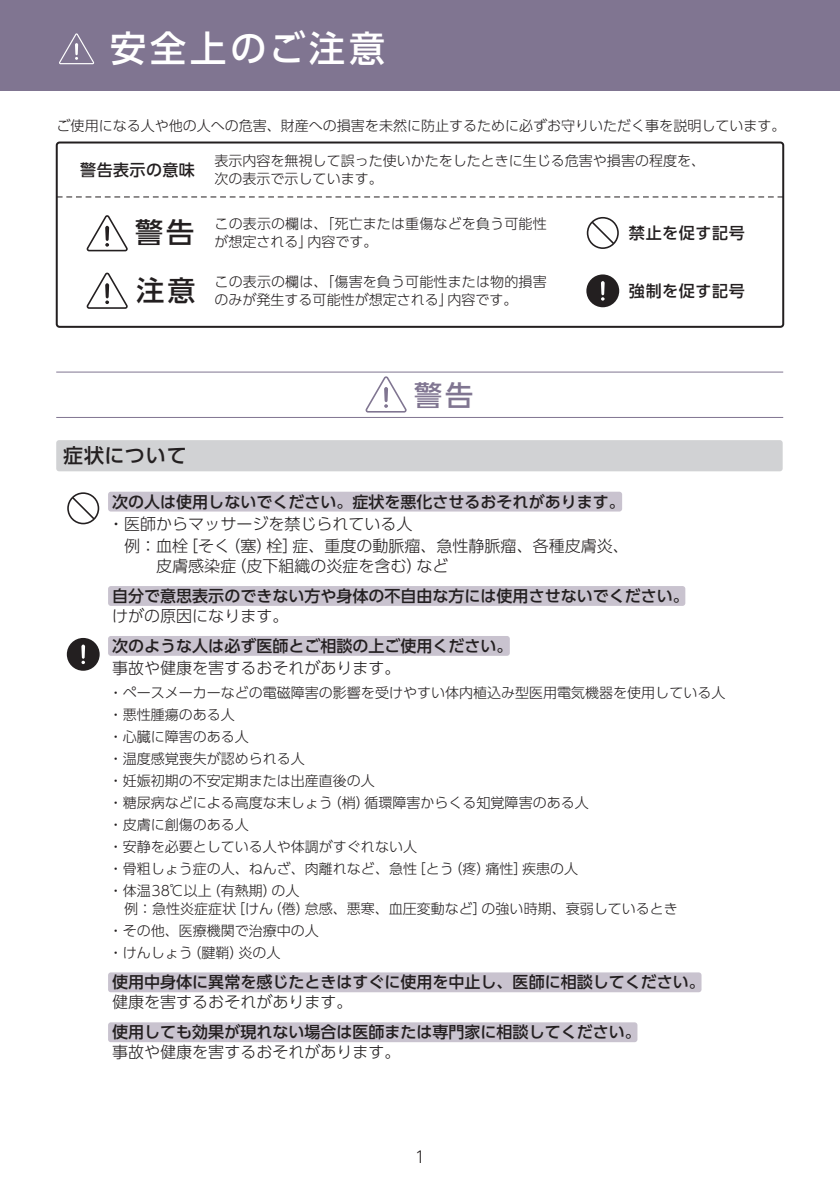
<style>
.page{position:relative;width:840px;height:1191px;background:#fff}
.page>*{position:absolute;margin:0;border:0;box-sizing:border-box;transform-origin:0 0}
.t1{font:500 36px "UD Shin Go Pro";letter-spacing:.11em;color:#fff}
.t2{font:500 28px "UD Shin Go Pro";color:#807591}
.t3{font:500 20px "UD Shin Go Pro";letter-spacing:.04em;color:#231f20}
.t4{font:500 16px "UD Shin Go Pro";color:#231f20}
.t5{font:300 16px/22px "UD Shin Go Pro";color:#231f20}
.t6{font:500 16px "UD Shin Go Pro";letter-spacing:.04em;color:#231f20}
.t7{font:500 16px "UD Shin Go Pro";letter-spacing:.025em;color:#231f20}
.t8{font:300 14px/22px "UD Shin Go Pro";color:#231f20}
</style>
<div class="page">
<div style="left:0;top:0;width:839px;height:90px;background:#807591"></div>
<div style="left:108px;top:492px;width:513px;height:19px;background:#c9c3cf;border-radius:3px"></div>
<div style="left:108px;top:586px;width:577px;height:20px;background:#c9c3cf;border-radius:3px"></div>
<div style="left:108px;top:972px;width:593px;height:20px;background:#c9c3cf;border-radius:3px"></div>
<div style="left:108px;top:1022px;width:529px;height:20px;background:#c9c3cf;border-radius:3px"></div>
<div style="left:108px;top:636px;width:401px;height:20px;background:#c9c3cf;border-radius:3px"></div>
<div style="left:56px;top:141px;width:727px;height:187px;border:2px solid #231f20;border-radius:3px"></div>
<svg style="left:57px;top:196px;width:725px;height:1px"></svg>
<div style="left:587px;top:276px;width:30px;height:30px;background:#231f20;border-radius:50%"></div>
<div style="left:586px;top:274px;width:33px;height:33px;border:2px solid #231f20;border-radius:50%"></div>
<svg style="left:601px;top:281px;width:3px;height:20px"></svg>
<div style="left:68px;top:639px;width:30px;height:30px;background:#231f20;border-radius:50%"></div>
<div style="left:67px;top:638px;width:33px;height:33px;border:2px solid #231f20;border-radius:50%"></div>
<svg style="left:81px;top:644px;width:4px;height:20px"></svg>
<div style="left:586px;top:217px;width:32px;height:32px;border:2px solid #231f20;border-radius:50%"></div>
<svg style="left:589px;top:220px;width:26px;height:26px"></svg>
<svg style="left:86px;top:272px;width:42px;height:37px"></svg>
<svg style="left:86px;top:215px;width:42px;height:37px"></svg>
<svg style="left:59px;top:33px;width:35px;height:31px"></svg>
<div style="left:67px;top:492px;width:32px;height:32px;border:2px solid #231f20;border-radius:50%"></div>
<svg style="left:70px;top:495px;width:26px;height:26px"></svg>
<div style="left:56px;top:440px;width:726px;height:31px;background:#d1d2d4;border-radius:3px"></div>
<hr style="left:56px;top:417px;width:726px;height:1px;background:#807591">
<hr style="left:56px;top:371px;width:726px;height:1px;background:#807591">
<svg style="left:365px;top:376px;width:42px;height:37px"></svg>
<h1 class="t1" style="left:110px;top:19px;width:276px">安全上のご注意</h1>
<p class="t8" style="left:57px;top:114px;width:730px">ご使用になる人や他の人への危害、財産への損害を未然に防止するために必ずお守りいただく事を説明しています。</p>
<p class="t8" style="left:214px;top:151px;width:492px;line-height:18px">表示内容を無視して誤った使いかたをしたときに生じる危害や損害の程度を、次の表示で示しています。</p>
<p class="t7" style="left:80px;top:157px;width:116px">警告表示の意味</p>
<p class="t8" style="left:135px;top:214px;width:413px;line-height:18px;text-indent:79px">この表示の欄は、「死亡または重傷などを負う可能性<sup>警告</sup> が想定される」内容です。</p>
<p class="t8" style="left:136px;top:272px;width:411px;line-height:18px;text-indent:78px">この表示の欄は、「傷害を負う可能性または物的損害<sup>注意</sup> のみが発生する可能性が想定される」内容です。</p>
<h3 class="t3" style="left:63px;top:439px;width:125px">症状について</h3>
<h2 class="t2" style="left:414px;top:373px;width:60px">警告</h2>
<p class="t6" style="left:628px;top:220px;width:117px">禁止を促す記号</p>
<p class="t6" style="left:628px;top:278px;width:117px">強制を促す記号</p>
<p class="t4" style="left:112px;top:489px;width:514px">次の人は使用しないでください。症状を悪化させるおそれがあります。</p>
<p class="t5" style="left:124px;top:512px;width:505px;text-indent:-16px">・医師からマッサージを禁じられている人<br>例：血栓［そく（塞）栓］症、重度の動脈瘤、急性静脈瘤、各種皮膚炎、</p>
<p class="t5" style="left:124px;top:554px;width:325px">　　皮膚感染症（皮下組織の炎症を含む）など</p>
<p class="t4" style="left:112px;top:583px;width:578px">自分で意思表示のできない方や身体の不自由な方には使用させないでください。</p>
<p class="t5" style="left:112px;top:604px;width:177px">けがの原因になります。</p>
<p class="t4" style="left:112px;top:633px;width:402px">次のような人は必ず医師とご相談の上ご使用ください。</p>
<p class="t5" style="left:112px;top:656px;width:289px">事故や健康を害するおそれがあります。</p>
<p class="t8" style="left:109px;top:681px;width:618px">・ペースメーカーなどの電磁障害の影響を受けやすい体内植込み型医用電気機器を使用している人・悪性腫瘍のある人<br>・心臓に障害のある人<br>・温度感覚喪失が認められる人<br>・妊娠初期の不安定期または出産直後の人<br>・糖尿病などによる高度な末しょう（梢）循環障害からくる知覚障害のある人<br>・皮膚に創傷のある人<br>・安静を必要としている人や体調がすぐれない人<br>・骨粗しょう症の人、ねんざ、肉離れなど、急性［とう（疼）痛性］疾患の人<br>・体温38℃以上（有熱期）の人</p>
<p class="t8" style="left:109px;top:897px;width:570px;text-indent:15px">例：急性炎症症状［けん（倦）怠感、悪寒、血圧変動など］の強い時期、衰弱しているとき・その他、医療機関で治療中の人<br>・けんしょう（腱鞘）炎の人</p>
<p class="t4" style="left:112px;top:969px;width:594px">使用中身体に異常を感じたときはすぐに使用を中止し、医師に相談してください。</p>
<p class="t5" style="left:112px;top:990px;width:241px">健康を害するおそれがあります。</p>
<p class="t4" style="left:112px;top:1019px;width:530px">使用しても効果が現れない場合は医師または専門家に相談してください。</p>
<p class="t5" style="left:112px;top:1040px;width:289px">事故や健康を害するおそれがあります。</p>
<p class="t5" style="left:414px;top:1145px;width:12px">1</p>
</div>
